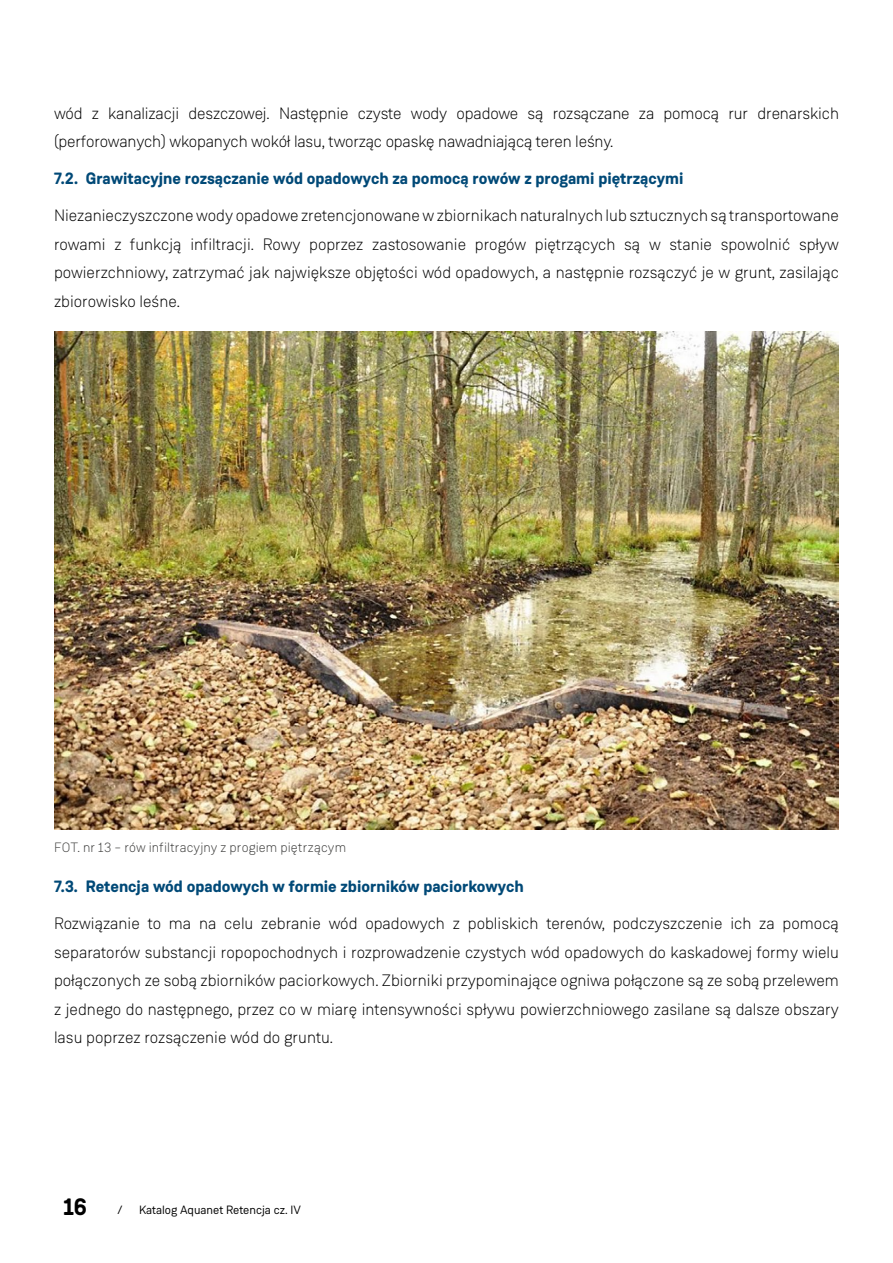
<style>
.page{position:relative;width:893px;height:1263px;background:#fff}
.page>*{position:absolute;margin:0;border:0;box-sizing:border-box;transform-origin:0 0}
.t1{font:700 24px "Weissenhof Grotesk";color:#000}
.t2{font:300 16.5px/28.5px "Weissenhof Grotesk";letter-spacing:-.01em;color:#000;text-align:justify}
.t3{font:700 16.5px "Weissenhof Grotesk";color:#004977}
.t4{font:300 13.5px "Weissenhof Grotesk";letter-spacing:.01em;color:#3c3c3b}
.t5{font:12px "Weissenhof Grotesk";color:#000}
</style>
<div class="page">
<img style="left:54px;top:332px;width:785px;height:498px">
<p class="t2" style="left:54px;top:99px;width:786px">wód z kanalizacji deszczowej. Następnie czyste wody opadowe są rozsączane za pomocą rur drenarskich (perforowanych) wkopanych wokół lasu, tworząc opaskę nawadniającą teren leśny.</p>
<p class="t3" style="left:54px;top:168px;width:631px">7.2. Grawitacyjne rozsączanie wód opadowych za pomocą rowów z progami piętrzącymi</p>
<p class="t2" style="left:54px;top:201px;width:787px">Niezanieczyszczone wody opadowe zretencjonowane w zbiornikach naturalnych lub sztucznych są transportowane rowami z funkcją infiltracji. Rowy poprzez zastosowanie progów piętrzących są w stanie spowolnić spływ powierzchniowy, zatrzymać jak największe objętości wód opadowych, a następnie rozsączyć je w grunt, zasilając zbiorowisko leśne.</p>
<p class="t4" style="left:54px;top:839px;width:294px">FOT. nr 13 – rów infiltracyjny z progiem piętrzącym</p>
<p class="t3" style="left:54px;top:876px;width:471px">7.3. Retencja wód opadowych w formie zbiorników paciorkowych</p>
<p class="t2" style="left:54px;top:909px;width:786px">Rozwiązanie to ma na celu zebranie wód opadowych z pobliskich terenów, podczyszczenie ich za pomocą separatorów substancji ropopochodnych i rozprowadzenie czystych wód opadowych do kaskadowej formy wielu połączonych ze sobą zbiorników paciorkowych. Zbiorniki przypominające ogniwa połączone są ze sobą przelewem z jednego do następnego, przez co w miarę intensywności spływu powierzchniowego zasilane są dalsze obszary lasu poprzez rozsączenie wód do gruntu.</p>
<h1 class="t1" style="left:64px;top:1191px;width:25px">16</h1>
<p class="t5" style="left:117px;top:1202px;width:7px">/</p>
<p class="t5" style="left:139px;top:1202px;width:163px">Katalog Aquanet Retencja cz. IV</p>
</div>
